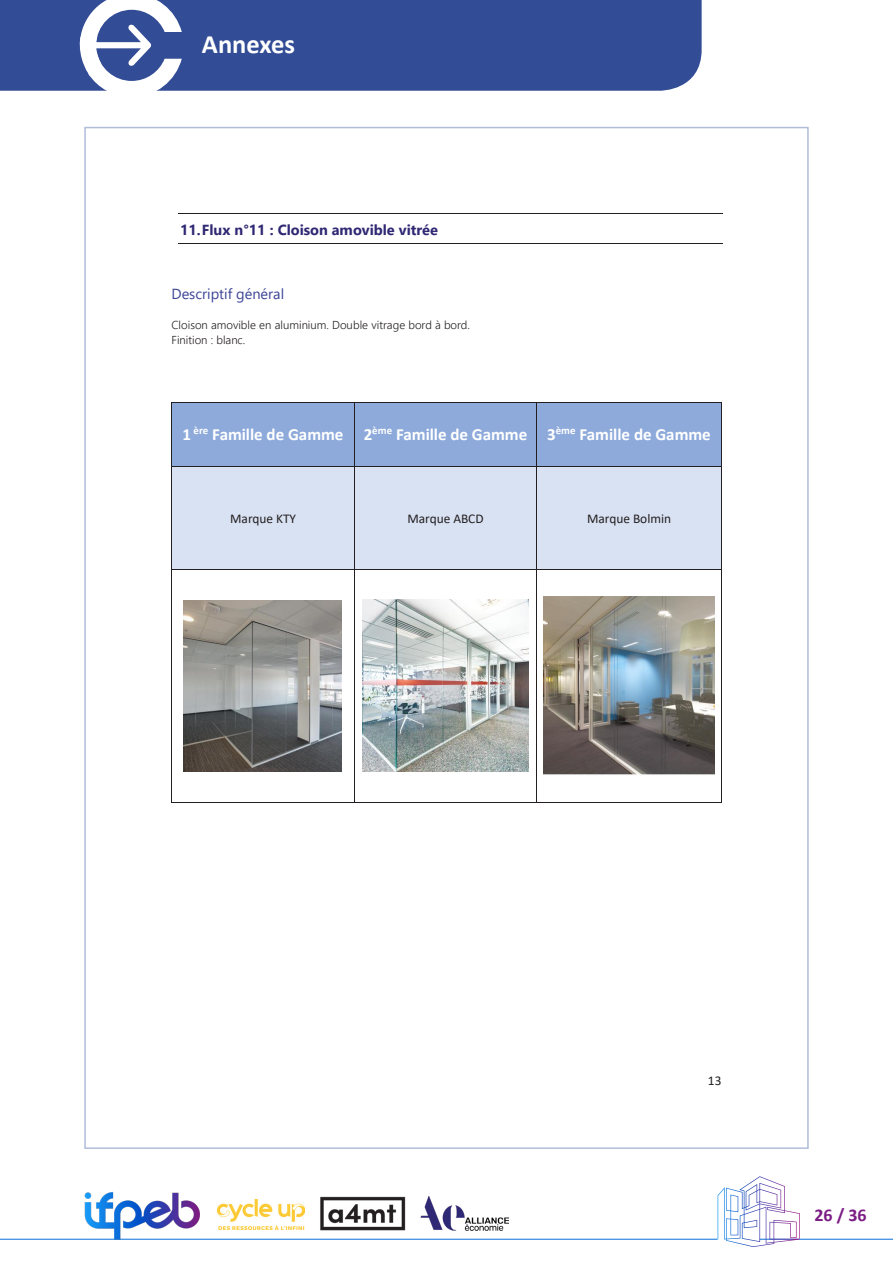
<style>
.page{position:relative;width:893px;height:1263px;background:#fff}
.page>*{position:absolute;margin:0;border:0;box-sizing:border-box;transform-origin:0 0}
.t1{font:700 26.55px "Calibri";color:#fff}
.t2{font:700 18px "Calibri";color:#7b1d84}
.t3{font:700 16.95px "Calibri";color:#fff}
.t4{font:700 14.55px "Segoe UI";color:#2f2873}
.t5{font:14.55px "Segoe UI";color:#3c4495}
.t6{font:13.35px "Calibri";color:#231f20}
.t7{font:300 11.55px/15.3px "Segoe UI";color:#231f20}
</style>
<div class="page">
<div style="left:0;top:0;width:702px;height:91px;background:#324c95"></div>
<svg style="left:77px;top:0;width:105px;height:91px"></svg>
<hr style="left:0;top:1239px;width:718px;height:1px;background:#0b70dc">
<hr style="left:760px;top:1239px;width:133px;height:1px;background:#0b70dc">
<img style="left:77px;top:1192px;width:127px;height:48px">
<svg style="left:718px;top:1176px;width:82px;height:71px"></svg>
<img style="left:320px;top:1196px;width:86px;height:35px">
<img style="left:217px;top:1199px;width:88px;height:31px">
<img style="left:420px;top:1196px;width:88px;height:34px">
<hr style="left:178px;top:214px;width:545px;height:1px;background:#231f20">
<hr style="left:178px;top:243px;width:545px;height:1px;background:#231f20">
<div style="left:172px;top:402px;width:182px;height:64px;background:#8eaadb"></div>
<div style="left:354px;top:402px;width:183px;height:64px;background:#8eaadb"></div>
<div style="left:537px;top:402px;width:184px;height:64px;background:#8eaadb"></div>
<hr style="left:172px;top:402px;width:182px;height:1px;background:#231f20">
<hr style="left:354px;top:402px;width:183px;height:1px;background:#231f20">
<hr style="left:537px;top:402px;width:184px;height:1px;background:#231f20">
<hr style="left:172px;top:402px;width:1px;height:64px;background:#231f20">
<hr style="left:354px;top:402px;width:1px;height:64px;background:#231f20">
<hr style="left:537px;top:402px;width:1px;height:64px;background:#231f20">
<hr style="left:721px;top:402px;width:1px;height:64px;background:#231f20">
<div style="left:172px;top:467px;width:182px;height:102px;background:#d9e2f3"></div>
<div style="left:354px;top:467px;width:183px;height:102px;background:#d9e2f3"></div>
<div style="left:537px;top:467px;width:184px;height:102px;background:#d9e2f3"></div>
<hr style="left:172px;top:466px;width:182px;height:1px;background:#231f20">
<hr style="left:354px;top:466px;width:183px;height:1px;background:#231f20">
<hr style="left:537px;top:466px;width:184px;height:1px;background:#231f20">
<hr style="left:172px;top:467px;width:1px;height:102px;background:#231f20">
<hr style="left:354px;top:467px;width:1px;height:102px;background:#231f20">
<hr style="left:537px;top:467px;width:1px;height:102px;background:#231f20">
<hr style="left:721px;top:467px;width:1px;height:102px;background:#231f20">
<hr style="left:172px;top:569px;width:182px;height:1px;background:#231f20">
<hr style="left:354px;top:569px;width:183px;height:1px;background:#231f20">
<hr style="left:537px;top:569px;width:184px;height:1px;background:#231f20">
<hr style="left:172px;top:570px;width:1px;height:232px;background:#231f20">
<hr style="left:172px;top:802px;width:182px;height:1px;background:#231f20">
<hr style="left:354px;top:570px;width:1px;height:232px;background:#231f20">
<hr style="left:354px;top:802px;width:183px;height:1px;background:#231f20">
<hr style="left:537px;top:570px;width:1px;height:232px;background:#231f20">
<hr style="left:537px;top:802px;width:184px;height:1px;background:#231f20">
<hr style="left:721px;top:570px;width:1px;height:232px;background:#231f20">
<img style="left:184px;top:601px;width:157px;height:170px">
<img style="left:362px;top:600px;width:167px;height:172px">
<img style="left:543px;top:597px;width:171px;height:178px">
<p class="t1" style="left:202px;top:25px;width:94px">Annexes</p>
<p class="t4" style="left:180px;top:216px;width:259px">11.Flux n°11 : Cloison amovible vitrée</p>
<p class="t5" style="left:172px;top:280px;width:114px">Descriptif général</p>
<p class="t7" style="left:172px;top:316px;width:300px">Cloison amovible en aluminium. Double vitrage bord à bord.<br>Finition : blanc.</p>
<p class="t3" style="left:183px;top:423px;width:530px">1 <sup>ère</sup> Famille de Gamme 2<sup>ème</sup> Famille de Gamme 3<sup>ème</sup> Famille de Gamme</p>
<p class="t6" style="left:230px;top:509px;width:67px">Marque KTY</p>
<p class="t6" style="left:407px;top:509px;width:78px">Marque ABCD</p>
<p class="t6" style="left:587px;top:509px;width:86px">Marque Bolmin</p>
<p class="t6" style="left:708px;top:1072px;width:15px">13</p>
<p class="t2" style="left:814px;top:1202px;width:54px">26 / 36</p>
</div>
